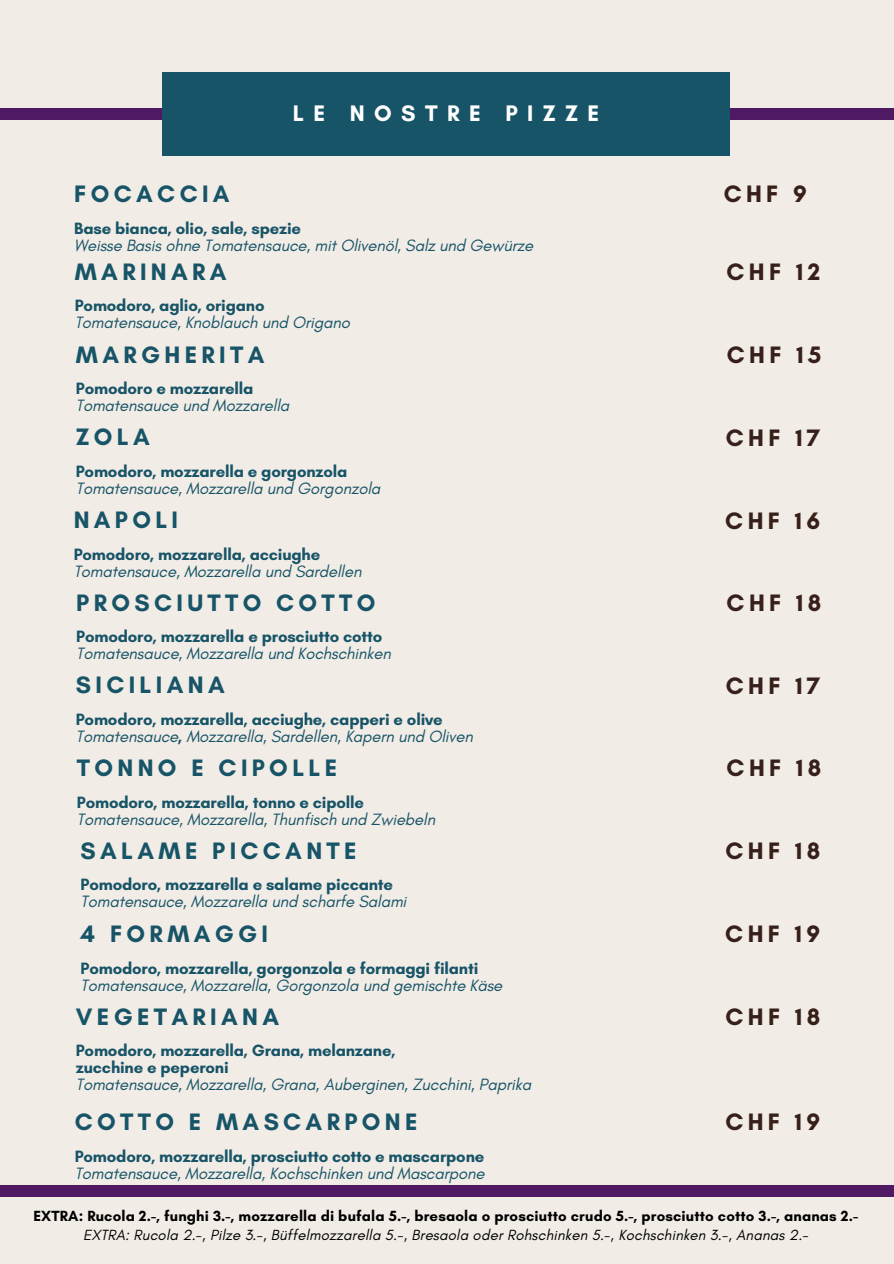
<style>
.page{position:relative;width:894px;height:1264px;background:#fff}
.page>*{position:absolute;margin:0;border:0;box-sizing:border-box;transform-origin:0 0}
.t1{font:700 24.15px "Glacial Indifference";letter-spacing:.18em;color:#175467}
.t2{font:700 24.15px "Glacial Indifference";letter-spacing:.18em;color:#372019}
.t3{font:700 22.95px "Glacial Indifference";letter-spacing:.41em;color:#fff}
.t4{font:italic 16.65px/16.8px "Glacial Indifference";letter-spacing:-.01em;color:#175467}
.t5{font:700 16.65px/16.8px "Glacial Indifference";letter-spacing:-.01em;color:#175467}
.t6{font:700 15px "Glacial Indifference";letter-spacing:.01em;color:#000}
.t7{font:italic 15px "Glacial Indifference";letter-spacing:.01em;color:#000}
.s1{font-weight:700;font-style:normal}
</style>
<div class="page">
<div style="left:0;top:0;width:893px;height:1263px;background:#f1ece6"></div>
<div style="left:0;top:108px;width:893px;height:12px;background:#4f1964"></div>
<div style="left:162px;top:72px;width:567px;height:84px;background:#175467"></div>
<div style="left:0;top:1185px;width:893px;height:11px;background:#4f1964"></div>
<h2 class="t3" style="left:293px;top:99px;width:308px">LE NOSTRE PIZZE</h2>
<h1 class="t1" style="left:74px;top:179px;width:157px">FOCACCIA</h1>
<h1 class="t2" style="left:723px;top:179px;width:85px">CHF 9</h1>
<p class="t5" style="left:74px;top:219px;width:228px">Base bianca, olio, sale, spezie</p>
<p class="t4" style="left:74px;top:236px;width:460px">Weisse Basis ohne Tomatensauce, mit Olivenöl, Salz und Gewürze</p>
<h1 class="t1" style="left:75px;top:257px;width:153px">MARINARA</h1>
<h1 class="t2" style="left:726px;top:257px;width:95px">CHF 12</h1>
<p class="t5" style="left:75px;top:297px;width:191px">Pomodoro, aglio, origano</p>
<p class="t4" style="left:75px;top:314px;width:277px">Tomatensauce, Knoblauch und Origano</p>
<h1 class="t1" style="left:76px;top:340px;width:190px">MARGHERITA</h1>
<h1 class="t2" style="left:726px;top:340px;width:96px">CHF 15</h1>
<p class="t5" style="left:76px;top:380px;width:179px">Pomodoro e mozzarella</p>
<p class="t4" style="left:76px;top:397px;width:215px">Tomatensauce und Mozzarella</p>
<h1 class="t1" style="left:76px;top:422px;width:75px">ZOLA</h1>
<h1 class="t2" style="left:725px;top:423px;width:96px">CHF 17</h1>
<p class="t5" style="left:76px;top:463px;width:273px">Pomodoro, mozzarella e gorgonzola</p>
<p class="t4" style="left:76px;top:480px;width:306px">Tomatensauce, Mozzarella und Gorgonzola</p>
<h1 class="t1" style="left:74px;top:505px;width:106px">NAPOLI</h1>
<h1 class="t2" style="left:725px;top:505px;width:96px">CHF 16</h1>
<p class="t5" style="left:74px;top:545px;width:248px">Pomodoro, mozzarella, acciughe</p>
<p class="t4" style="left:74px;top:562px;width:289px">Tomatensauce, Mozzarella und Sardellen</p>
<h1 class="t1" style="left:76px;top:587px;width:300px">PROSCIUTTO COTTO</h1>
<h1 class="t2" style="left:726px;top:588px;width:96px">CHF 18</h1>
<p class="t5" style="left:76px;top:628px;width:307px">Pomodoro, mozzarella e prosciutto cotto</p>
<p class="t4" style="left:76px;top:645px;width:316px">Tomatensauce, Mozzarella und Kochschinken</p>
<h1 class="t1" style="left:76px;top:670px;width:150px">SICILIANA</h1>
<h1 class="t2" style="left:725px;top:671px;width:96px">CHF 17</h1>
<p class="t4" style="left:76px;top:710px;width:398px"><span class="s1">Pomodoro, mozzarella, acciughe, capperi e olive<br></span>Tomatensauce<span class="s1">,</span> Mozzarella, Sardellen, Kapern und Oliven</p>
<h1 class="t1" style="left:77px;top:753px;width:262px">TONNO E CIPOLLE</h1>
<h1 class="t2" style="left:726px;top:753px;width:96px">CHF 18</h1>
<p class="t5" style="left:77px;top:793px;width:289px">Pomodoro, mozzarella, tonno e cipolle</p>
<p class="t4" style="left:77px;top:810px;width:360px">Tomatensauce, Mozzarella, Thunfisch und Zwiebeln</p>
<h1 class="t1" style="left:81px;top:835px;width:277px">SALAME PICCANTE</h1>
<h1 class="t2" style="left:725px;top:836px;width:96px">CHF 18</h1>
<p class="t5" style="left:81px;top:876px;width:314px">Pomodoro, mozzarella e salame piccante</p>
<p class="t4" style="left:81px;top:893px;width:327px">Tomatensauce, Mozzarella und scharfe Salami</p>
<h1 class="t1" style="left:81px;top:919px;width:189px">4 FORMAGGI</h1>
<h1 class="t2" style="left:725px;top:919px;width:96px">CHF 19</h1>
<p class="t5" style="left:81px;top:959px;width:399px">Pomodoro, mozzarella, gorgonzola e formaggi filanti</p>
<p class="t4" style="left:81px;top:976px;width:423px">Tomatensauce, Mozzarella, Gorgonzola und gemischte Käse</p>
<h1 class="t1" style="left:76px;top:1001px;width:205px">VEGETARIANA</h1>
<h1 class="t2" style="left:725px;top:1002px;width:96px">CHF 18</h1>
<p class="t5" style="left:76px;top:1042px;width:321px">Pomodoro, mozzarella, Grana, melanzane, zucchine e peperoni</p>
<p class="t4" style="left:76px;top:1075px;width:457px">Tomatensauce, Mozzarella, Grana, Auberginen, Zucchini, Paprika</p>
<h1 class="t1" style="left:75px;top:1107px;width:344px">COTTO E MASCARPONE</h1>
<h1 class="t2" style="left:725px;top:1107px;width:96px">CHF 19</h1>
<p class="t5" style="left:75px;top:1147px;width:411px">Pomodoro, mozzarella, prosciutto cotto e mascarpone</p>
<p class="t4" style="left:75px;top:1164px;width:411px">Tomatensauce, Mozzarella, Kochschinken und Mascarpone</p>
<p class="t6" style="left:33px;top:1206px;width:826px">EXTRA: Rucola 2.-, funghi 3.-, mozzarella di bufala 5.-, bresaola o prosciutto crudo 5.-, prosciutto cotto 3.-, ananas 2.-</p>
<p class="t7" style="left:83px;top:1225px;width:727px">EXTRA: Rucola 2.-, Pilze 3.-, Büffelmozzarella 5.-, Bresaola oder Rohschinken 5.-, Kochschinken 3.-, Ananas 2.-</p>
</div>
